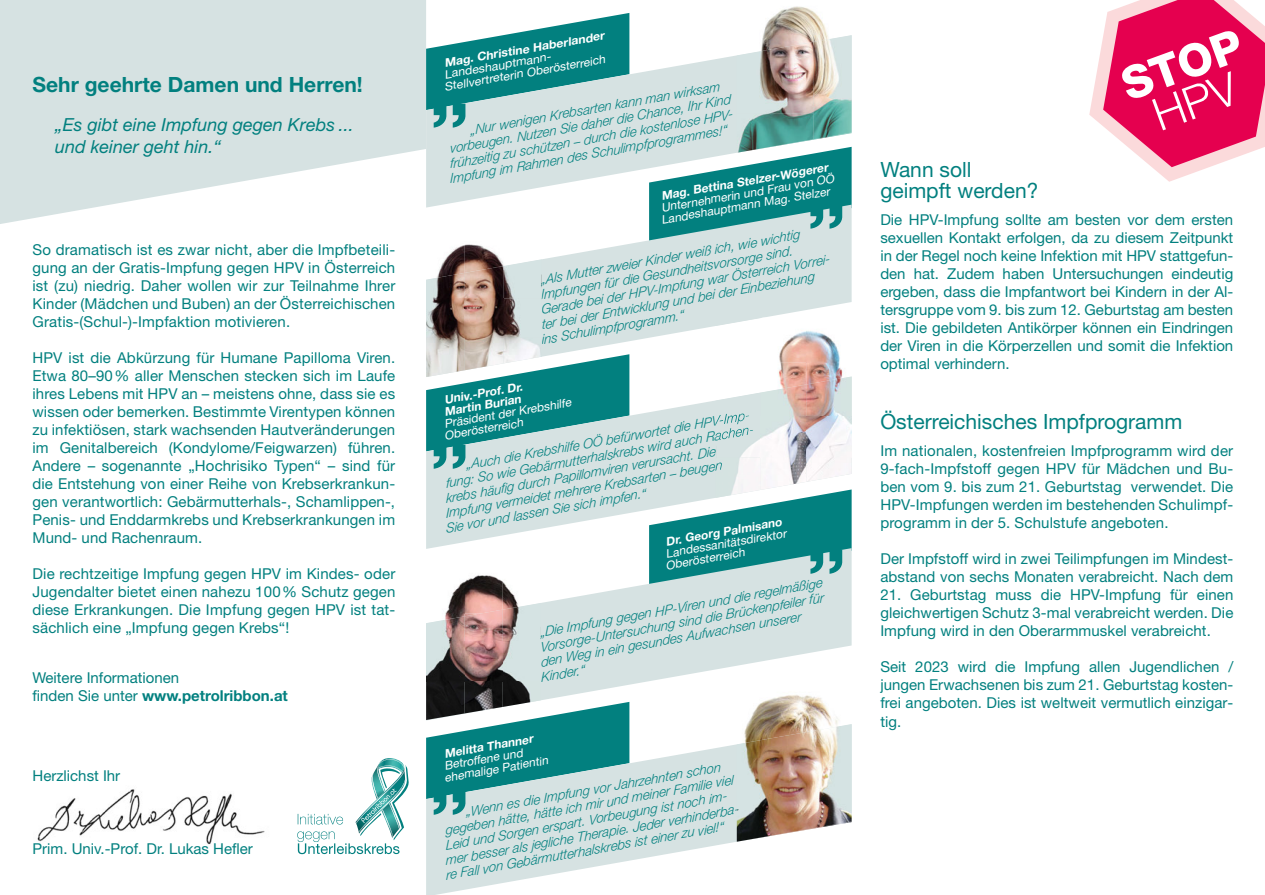
<style>
.page{position:relative;width:1265px;height:895px;background:#fff}
.page>*{position:absolute;margin:0;border:0;box-sizing:border-box;transform-origin:0 0}
.t1{font:800 45.3px "Helvetica Neue";color:#fff}
.t2{font:21px/21px "Helvetica Neue";color:#02807f}
.t3{font:700 21px "Helvetica Neue";color:#02807f}
.t4{font:italic 18px/21.6px "Helvetica Neue";color:#02807f}
.t5{font:15px/18px "Helvetica Neue";letter-spacing:.005em;color:#02807f;text-align:justify}
.t6{font:italic 300 13.35px "Helvetica Neue";color:#02807f}
.t7{font:italic 11.85px/11.7px "Helvetica Neue";color:#fff}
.t8{font:italic 700 11.85px/11.9px "Helvetica Neue";color:#fff}
.t9{font:italic 11.7px/11.7px "Helvetica Neue";color:#fff;scale:1.06 1}
.t10{font:italic 700 11.7px "Helvetica Neue";color:#fff;scale:1.06 1}
.s1{font-weight:700}
.s2{font-size:11.85px}
</style>
<div class="page">
<svg style="left:0;top:0;width:426px;height:224px;fill:#d6e2e2"></svg>
<img style="left:37px;top:789px;width:228px;height:56px">
<svg style="left:297px;top:758px;width:112px;height:95px"></svg>
<svg style="left:426px;top:207px;width:425px;height:169px;fill:#d6e2e2"></svg>
<svg style="left:649px;top:207px;width:202px;height:37px;background:#72b3b3"></svg>
<svg style="left:426px;top:35px;width:425px;height:172px;fill:#d6e2e2"></svg>
<svg style="left:426px;top:723px;width:315px;height:171px;fill:#d6e2e2"></svg>
<svg style="left:426px;top:376px;width:384px;height:172px;fill:#d6e2e2"></svg>
<svg style="left:426px;top:548px;width:425px;height:172px;fill:#d6e2e2"></svg>
<img style="left:736px;top:6px;width:92px;height:36px">
<img style="left:813px;top:139px;width:38px;height:1px">
<img style="left:736px;top:42px;width:77px;height:111px">
<img style="left:813px;top:35px;width:38px;height:104px">
<img style="left:736px;top:680px;width:115px;height:43px">
<img style="left:736px;top:723px;width:115px;height:118px">
<img style="left:426px;top:241px;width:38px;height:32px">
<img style="left:464px;top:241px;width:39px;height:25px">
<img style="left:503px;top:241px;width:39px;height:18px">
<img style="left:426px;top:273px;width:38px;height:81px">
<img style="left:464px;top:266px;width:39px;height:88px">
<img style="left:503px;top:259px;width:39px;height:95px">
<svg style="left:540px;top:274px;width:2px;height:28px"></svg>
<img style="left:502px;top:567px;width:39px;height:35px">
<img style="left:426px;top:567px;width:76px;height:46px">
<img style="left:426px;top:613px;width:38px;height:3px">
<img style="left:502px;top:602px;width:39px;height:99px">
<img style="left:464px;top:609px;width:38px;height:92px">
<img style="left:426px;top:616px;width:38px;height:85px">
<svg style="left:540px;top:626px;width:1px;height:13px"></svg>
<img style="left:715px;top:317px;width:136px;height:45px">
<img style="left:715px;top:362px;width:45px;height:30px">
<img style="left:760px;top:362px;width:46px;height:22px">
<img style="left:806px;top:362px;width:45px;height:14px">
<img style="left:715px;top:317px;width:47px;height:9px">
<img style="left:715px;top:392px;width:45px;height:97px">
<img style="left:760px;top:384px;width:46px;height:105px">
<img style="left:806px;top:376px;width:45px;height:105px">
<img style="left:715px;top:408px;width:29px;height:16px">
<img style="left:715px;top:424px;width:33px;height:19px">
<svg style="left:715px;top:445px;width:1px;height:13px"></svg>
<img style="left:715px;top:459px;width:7px;height:14px">
<svg style="left:426px;top:13px;width:203px;height:114px"></svg>
<svg style="left:426px;top:354px;width:203px;height:114px;background:#65aead"></svg>
<svg style="left:426px;top:701px;width:203px;height:113px;background:#5ca5a5"></svg>
<svg style="left:649px;top:489px;width:202px;height:97px;background:#57a8a8"></svg>
<svg style="left:1089px;top:0;width:176px;height:182px"></svg>
<h2 class="t3" style="left:32px;top:71px;width:332px">Sehr geehrte Damen und Herren!</h2>
<p class="t4" style="left:55px;top:114px;width:300px">„Es gibt eine Impfung gegen Krebs ... und keiner geht hin.“</p>
<p class="t5" style="left:32px;top:240px;width:364px">So dramatisch ist es zwar nicht, aber die Impfbeteili&shy;gung an der Gratis-Impfung gegen HPV in Österreich ist (zu) niedrig. Daher wollen wir zur Teilnahme Ihrer Kinder (Mädchen und Buben) an der Österreichischen Gratis-(Schul-)-Impfaktion motivieren.</p>
<p class="t5" style="left:32px;top:348px;width:364px">HPV ist die Abkürzung für Humane Papilloma Viren.<br>Etwa 80–90% aller Menschen stecken sich im Laufe ihres Lebens mit HPV an – meistens ohne, dass sie es wissen oder bemerken. Bestimmte Virentypen können zu infektiösen, stark wachsenden Hautveränderungen im Genitalbereich (Kondylome/Feigwarzen) führen.<br>Andere – sogenannte „Hochrisiko Typen“ – sind für die Entstehung von einer Reihe von Krebserkrankun&shy;gen verantwortlich: Gebärmutterhals-, Schamlippen-, Penis- und Enddarmkrebs und Krebserkrankungen im Mund- und Rachenraum.</p>
<p class="t5" style="left:32px;top:564px;width:364px">Die rechtzeitige Impfung gegen HPV im Kindes- oder Jugendalter bietet einen nahezu 100% Schutz gegen diese Erkrankungen. Die Impfung gegen HPV ist tat&shy;sächlich eine „Impfung gegen Krebs“!</p>
<p class="t5" style="left:32px;top:667px;width:257px">Weitere Informationen<br>finden Sie unter <span class="s1">www.petrolribbon.at</span></p>
<p class="t5" style="left:32px;top:766px;width:89px">Herzlichst Ihr</p>
<p class="t5" style="left:32px;top:838px;width:222px">Prim. Univ.-Prof. Dr. Lukas Hefler</p>
<p class="t10" style="left:443px;top:56px;width:154px;rotate:-10deg">Mag. Christine Haberlander</p>
<p class="t9" style="left:441px;top:69px;width:155px;rotate:-10deg">Landeshauptmann-<br>Stellvertreterin <span class="s2">Oberösterreich</span></p>
<p class="t6" style="left:468px;top:122px;width:255px;rotate:-10deg">„Nur wenigen Krebsarten kann man wirksam</p>
<p class="t6" style="left:448px;top:141px;width:287px;rotate:-10deg">vorbeugen. Nutzen Sie daher die Chance, Ihr Kind</p>
<p class="t6" style="left:448px;top:156px;width:290px;rotate:-10deg">frühzeitig zu schützen – durch die kostenlose HPV-</p>
<p class="t6" style="left:448px;top:171px;width:283px;rotate:-10deg">Impfung im Rahmen des Schulimpfprogrammes!“</p>
<p class="t8" style="left:660px;top:190px;width:170px;rotate:-10deg">Mag. Bettina Stelzer-Wögerer</p>
<p class="t7" style="left:658px;top:202px;width:179px;rotate:-10deg">Unternehmerin und Frau von OÖ<br>Landeshauptmann Mag. Stelzer</p>
<p class="t6" style="left:539px;top:272px;width:264px;rotate:-10deg">„Als Mutter zweier Kinder weiß ich, wie wichtig</p>
<p class="t6" style="left:539px;top:287px;width:257px;rotate:-10deg">Impfungen für die Gesundheitsvorsorge sind.</p>
<p class="t6" style="left:539px;top:302px;width:296px;rotate:-10deg">Gerade bei der HPV-Impfung war Österreich Vorrei-</p>
<p class="t6" style="left:539px;top:317px;width:278px;rotate:-10deg">ter bei der Entwicklung und bei der Einbeziehung</p>
<p class="t6" style="left:540px;top:331px;width:146px;rotate:-10deg">ins Schulimpfprogramm.“</p>
<p class="t8" style="left:441px;top:394px;width:83px;rotate:-10deg">Univ.-Prof. Dr.<br>Martin Burian</p>
<p class="t7" style="left:441px;top:418px;width:132px;rotate:-10deg">Präsident der Krebshilfe<br>Oberösterreich</p>
<p class="t6" style="left:464px;top:456px;width:291px;rotate:-10deg">„Auch die Krebshilfe OÖ befürwortet die HPV-Imp-</p>
<p class="t6" style="left:444px;top:475px;width:316px;rotate:-10deg">fung: So wie Gebärmutterhalskrebs wird auch Rachen-</p>
<p class="t6" style="left:444px;top:490px;width:275px;rotate:-10deg">krebs häufig durch Papillomviren verursacht. Die</p>
<p class="t6" style="left:444px;top:505px;width:282px;rotate:-10deg">Impfung vermeidet mehrere Krebsarten – beugen</p>
<p class="t6" style="left:444px;top:520px;width:204px;rotate:-10deg">Sie vor und lassen Sie sich impfen.“</p>
<p class="t8" style="left:664px;top:535px;width:119px;rotate:-10deg">Dr. Georg Palmisano</p>
<p class="t7" style="left:662px;top:548px;width:126px;rotate:-10deg">Landessanitätsdirektor<br>Oberösterreich</p>
<p class="t6" style="left:538px;top:624px;width:288px;rotate:-10deg">„Die Impfung gegen HP-Viren und die regelmäßige</p>
<p class="t6" style="left:538px;top:639px;width:289px;rotate:-10deg">Vorsorge-Untersuchung sind die Brückenpfeiler für</p>
<p class="t6" style="left:539px;top:654px;width:265px;rotate:-10deg">den Weg in ein gesundes Aufwachsen unserer</p>
<p class="t6" style="left:539px;top:669px;width:46px;rotate:-10deg">Kinder.“</p>
<p class="t8" style="left:443px;top:747px;width:91px;rotate:-10deg">Melitta Thanner</p>
<p class="t7" style="left:441px;top:759px;width:107px;rotate:-10deg">Betroffene und ehemalige Patientin</p>
<p class="t6" style="left:464px;top:803px;width:260px;rotate:-10deg">„Wenn es die Impfung vor Jahrzehnten schon</p>
<p class="t6" style="left:443px;top:822px;width:294px;rotate:-10deg">gegeben hätte, hätte ich mir und meiner Familie viel</p>
<p class="t6" style="left:444px;top:837px;width:289px;rotate:-10deg">Leid und Sorgen erspart. Vorbeugung ist noch im-</p>
<p class="t6" style="left:444px;top:852px;width:301px;rotate:-10deg">mer besser als jegliche Therapie. Jeder verhinderba-</p>
<p class="t6" style="left:444px;top:867px;width:284px;rotate:-10deg">re Fall von Gebärmutterhalskrebs ist einer zu viel!“</p>
<h1 class="t1" style="left:1113px;top:61px;width:127px;rotate:-20deg">STOP</h1>
<h2 class="t2" style="left:880px;top:159px;width:159px">Wann soll geimpft werden?</h2>
<p class="t5" style="left:880px;top:210px;width:354px">Die HPV-Impfung sollte am besten vor dem ersten sexuellen Kontakt erfolgen, da zu diesem Zeitpunkt in der Regel noch keine Infektion mit HPV stattgefun&shy;den hat. Zudem haben Untersuchungen eindeutig ergeben, dass die Impfantwort bei Kindern in der Al&shy;tersgruppe vom 9. bis zum 12. Geburtstag am besten ist. Die gebildeten Antikörper können ein Eindringen der Viren in die Körperzellen und somit die Infektion optimal verhindern.</p>
<h2 class="t2" style="left:880px;top:411px;width:303px">Österreichisches Impfprogramm</h2>
<p class="t5" style="left:880px;top:441px;width:354px">Im nationalen, kostenfreien Impfprogramm wird der 9-fach-Impfstoff gegen HPV für Mädchen und Bu&shy;ben vom 9. bis zum 21. Geburtstag verwendet. Die HPV-Impfungen werden im bestehenden Schulimpf&shy;programm in der 5. Schulstufe angeboten.</p>
<p class="t5" style="left:880px;top:549px;width:354px">Der Impfstoff wird in zwei Teilimpfungen im Mindest&shy;abstand von sechs Monaten verabreicht. Nach dem</p>
<p class="t5" style="left:880px;top:585px;width:354px">21. Geburtstag muss die HPV-Impfung für einen gleichwertigen Schutz 3-mal verabreicht werden. Die Impfung wird in den Oberarmmuskel verabreicht.</p>
<p class="t5" style="left:880px;top:657px;width:354px">Seit 2023 wird die Impfung allen Jugendlichen / jungen Erwachsenen bis zum 21. Geburtstag kosten&shy;frei angeboten. Dies ist weltweit vermutlich einzigar&shy;tig.</p>
</div>
